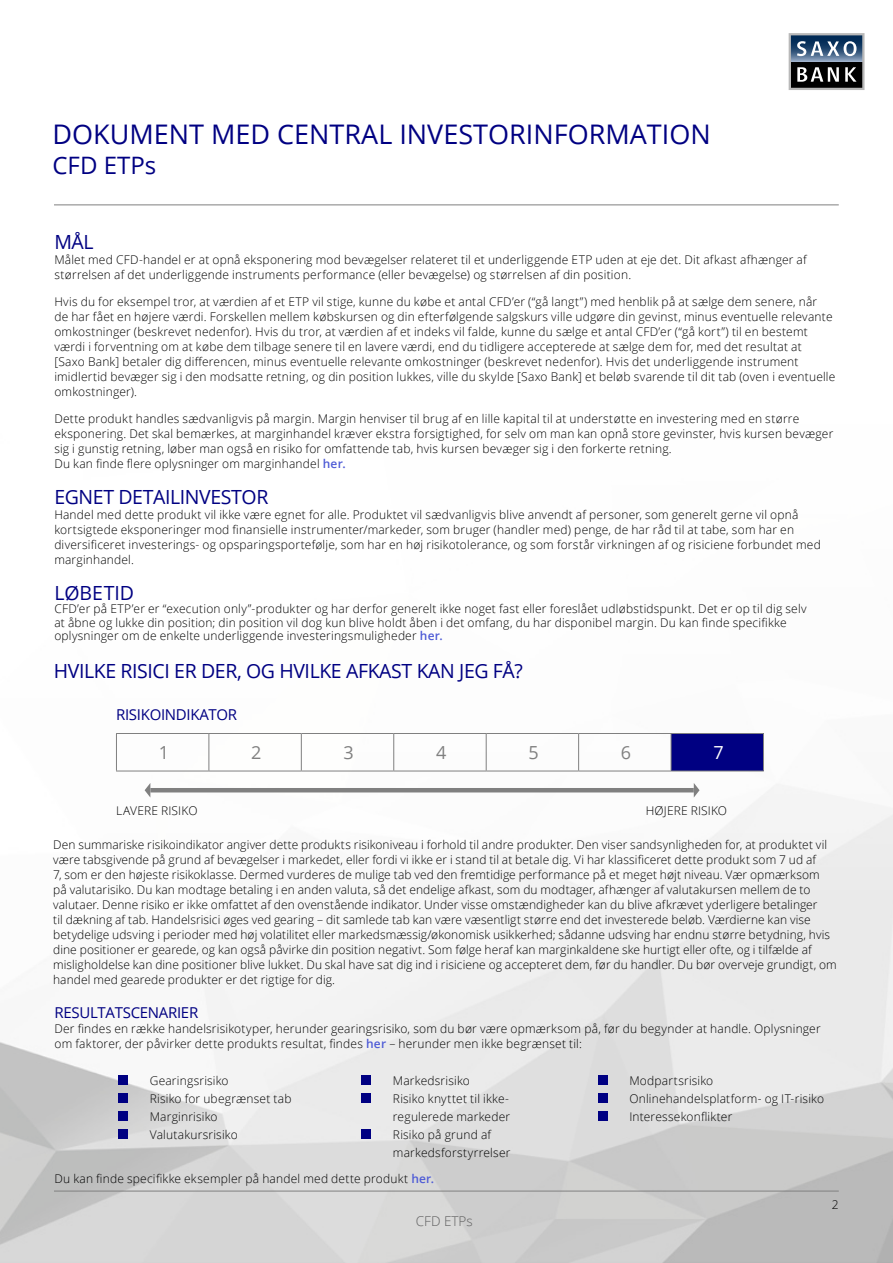
<style>
.page{position:relative;width:893px;height:1263px;background:#fff}
.page>*{position:absolute;margin:0;border:0;box-sizing:border-box;transform-origin:0 0}
.t1{font:27px "Open Sans";color:#000082}
.t2{font:24px "Open Sans";color:#000082}
.t3{font:19.5px "Open Sans";letter-spacing:-.02em;color:#000082}
.t4{font:19.5px "Open Sans";color:#000082}
.t5{font:18px "Open Sans";color:#808080}
.t6{font:18px "Open Sans";color:#fff}
.t7{font:15px "Open Sans";letter-spacing:-.02em;color:#000082}
.t8{font:300 13.5px "Open Sans";color:#616161}
.t9{font:300 12px/15px "Open Sans";letter-spacing:.015em;color:#000}
.s1{font-weight:600;color:#4f5cd6}
</style>
<div class="page">
<img style="left:0;top:734px;width:893px;height:529px">
<hr style="left:54px;top:1191px;width:785px;height:1px;background:#808080">
<hr style="left:54px;top:204px;width:785px;height:1px;background:#808080">
<div style="left:671px;top:733px;width:92px;height:38px;background:#000082"></div>
<hr style="left:116px;top:733px;width:93px;height:1px;background:#808080">
<hr style="left:116px;top:734px;width:1px;height:37px;background:#808080">
<hr style="left:209px;top:733px;width:92px;height:1px;background:#808080">
<hr style="left:209px;top:734px;width:1px;height:37px;background:#808080">
<hr style="left:301px;top:733px;width:93px;height:1px;background:#808080">
<hr style="left:301px;top:734px;width:1px;height:37px;background:#808080">
<hr style="left:394px;top:733px;width:92px;height:1px;background:#808080">
<hr style="left:393px;top:734px;width:1px;height:37px;background:#808080">
<hr style="left:486px;top:733px;width:93px;height:1px;background:#808080">
<hr style="left:486px;top:734px;width:1px;height:37px;background:#808080">
<hr style="left:579px;top:733px;width:92px;height:1px;background:#808080">
<hr style="left:578px;top:734px;width:1px;height:37px;background:#808080">
<hr style="left:671px;top:733px;width:93px;height:1px;background:#808080">
<hr style="left:671px;top:734px;width:1px;height:37px;background:#808080">
<hr style="left:763px;top:734px;width:1px;height:37px;background:#808080">
<hr style="left:116px;top:771px;width:93px;height:1px;background:#808080">
<hr style="left:209px;top:771px;width:92px;height:1px;background:#808080">
<hr style="left:301px;top:771px;width:93px;height:1px;background:#808080">
<hr style="left:394px;top:771px;width:92px;height:1px;background:#808080">
<hr style="left:486px;top:771px;width:93px;height:1px;background:#808080">
<hr style="left:579px;top:771px;width:92px;height:1px;background:#808080">
<hr style="left:671px;top:771px;width:93px;height:1px;background:#808080">
<hr style="left:150px;top:788px;width:544px;height:4px;background:#808080">
<svg style="left:145px;top:783px;width:5px;height:14px"></svg>
<svg style="left:694px;top:783px;width:5px;height:14px"></svg>
<div style="left:118px;top:1075px;width:10px;height:10px;background:#000082"></div>
<div style="left:118px;top:1093px;width:10px;height:10px;background:#000082"></div>
<div style="left:118px;top:1111px;width:10px;height:10px;background:#000082"></div>
<div style="left:118px;top:1129px;width:10px;height:10px;background:#000082"></div>
<div style="left:361px;top:1075px;width:10px;height:10px;background:#000082"></div>
<div style="left:361px;top:1093px;width:10px;height:10px;background:#000082"></div>
<div style="left:361px;top:1129px;width:10px;height:10px;background:#000082"></div>
<div style="left:598px;top:1075px;width:9px;height:10px;background:#000082"></div>
<div style="left:598px;top:1093px;width:9px;height:10px;background:#000082"></div>
<div style="left:598px;top:1111px;width:9px;height:10px;background:#000082"></div>
<svg style="left:789px;top:33px;width:75px;height:57px;background:#525e6c"></svg>
<h1 class="t1" style="left:52px;top:116px;width:660px">DOKUMENT MED CENTRAL INVESTORINFORMATION</h1>
<h2 class="t2" style="left:52px;top:149px;width:105px">CFD ETPs</h2>
<h3 class="t3" style="left:54px;top:228px;width:41px">MÅL</h3>
<p class="t9" style="left:54px;top:252px;width:754px">Målet med CFD-handel er at opnå eksponering mod bevægelser relateret til et underliggende ETP uden at eje det. Dit afkast afhænger af størrelsen af det underliggende instruments performance (eller bevægelse) og størrelsen af din position.</p>
<p class="t9" style="left:54px;top:294px;width:783px">Hvis du for eksempel tror, at værdien af et ETP vil stige, kunne du købe et antal CFD’er (“gå langt”) med henblik på at sælge dem senere, når<br>de har fået en højere værdi. Forskellen mellem købskursen og din efterfølgende salgskurs ville udgøre din gevinst, minus eventuelle relevante omkostninger (beskrevet nedenfor). Hvis du tror, at værdien af et indeks vil falde, kunne du sælge et antal CFD’er (“gå kort”) til en bestemt værdi i forventning om at købe dem tilbage senere til en lavere værdi, end du tidligere accepterede at sælge dem for, med det resultat at<br>[Saxo Bank] betaler dig differencen, minus eventuelle relevante omkostninger (beskrevet nedenfor). Hvis det underliggende instrument imidlertid bevæger sig i den modsatte retning, og din position lukkes, ville du skylde [Saxo Bank] et beløb svarende til dit tab (oven i eventuelle omkostninger).</p>
<p class="t9" style="left:54px;top:411px;width:780px">Dette produkt handles sædvanligvis på margin. Margin henviser til brug af en lille kapital til at understøtte en investering med en større eksponering. Det skal bemærkes, at marginhandel kræver ekstra forsigtighed, for selv om man kan opnå store gevinster, hvis kursen bevæger sig i gunstig retning, løber man også en risiko for omfattende tab, hvis kursen bevæger sig i den forkerte retning.<br>Du kan finde flere oplysninger om marginhandel <span class="s1">her.</span></p>
<h3 class="t3" style="left:54px;top:483px;width:216px">EGNET DETAILINVESTOR</h3>
<p class="t9" style="left:54px;top:507px;width:768px">Handel med dette produkt vil ikke være egnet for alle. Produktet vil sædvanligvis blive anvendt af personer, som generelt gerne vil opnå kortsigtede eksponeringer mod finansielle instrumenter/markeder, som bruger (handler med) penge, de har råd til at tabe, som har en diversificeret investerings- og opsparingsportefølje, som har en høj risikotolerance, og som forstår virkningen af og risiciene forbundet med marginhandel.</p>
<h3 class="t4" style="left:54px;top:579px;width:81px">LØBETID</h3>
<p class="t9" style="left:54px;top:602px;width:754px;line-height:13.5px">CFD’er på ETP’er er “execution only”-produkter og har derfor generelt ikke noget fast eller foreslået udløbstidspunkt. Det er op til dig selv at åbne og lukke din position; din position vil dog kun blive holdt åben i det omfang, du har disponibel margin. Du kan finde specifikke oplysninger om de enkelte underliggende investeringsmuligheder <span class="s1">her.</span></p>
<h3 class="t3" style="left:54px;top:657px;width:471px">HVILKE RISICI ER DER, OG HVILKE AFKAST KAN JEG FÅ?</h3>
<p class="t7" style="left:116px;top:704px;width:123px">RISIKOINDIKATOR</p>
<h3 class="t5" style="left:159px;top:740px;width:12px">1</h3>
<h3 class="t5" style="left:251px;top:740px;width:12px">2</h3>
<h3 class="t5" style="left:344px;top:740px;width:12px">3</h3>
<h3 class="t5" style="left:436px;top:740px;width:12px">4</h3>
<h3 class="t5" style="left:528px;top:740px;width:12px">5</h3>
<h3 class="t5" style="left:621px;top:740px;width:12px">6</h3>
<h3 class="t6" style="left:713px;top:740px;width:12px">7</h3>
<p class="t9" style="left:116px;top:802px;width:83px">LAVERE RISIKO</p>
<p class="t9" style="left:646px;top:802px;width:83px">HØJERE RISIKO</p>
<p class="t9" style="left:53px;top:837px;width:785px">Den summariske risikoindikator angiver dette produkts risikoniveau i forhold til andre produkter. Den viser sandsynligheden for, at produktet vil være tabsgivende på grund af bevægelser i markedet, eller fordi vi ikke er i stand til at betale dig. Vi har klassificeret dette produkt som 7 ud af<br>7, som er den højeste risikoklasse. Dermed vurderes de mulige tab ved den fremtidige performance på et meget højt niveau. Vær opmærksom<br>på valutarisiko. Du kan modtage betaling i en anden valuta, så det endelige afkast, som du modtager, afhænger af valutakursen mellem de to valutaer. Denne risiko er ikke omfattet af den ovenstående indikator. Under visse omstændigheder kan du blive afkrævet yderligere betalinger<br>til dækning af tab. Handelsrisici øges ved gearing – dit samlede tab kan være væsentligt større end det investerede beløb. Værdierne kan vise betydelige udsving i perioder med høj volatilitet eller markedsmæssig/økonomisk usikkerhed; sådanne udsving har endnu større betydning, hvis dine positioner er gearede, og kan også påvirke din position negativt. Som følge heraf kan marginkaldene ske hurtigt eller ofte, og i tilfælde af misligholdelse kan dine positioner blive lukket. Du skal have sat dig ind i risiciene og accepteret dem, før du handler. Du bør overveje grundigt, om handel med gearede produkter er det rigtige for dig.</p>
<p class="t7" style="left:55px;top:1003px;width:145px">RESULTATSCENARIER</p>
<p class="t9" style="left:55px;top:1021px;width:768px">Der findes en række handelsrisikotyper, herunder gearingsrisiko, som du bør være opmærksom på, før du begynder at handle. Oplysninger om faktorer, der påvirker dette produkts resultat, findes <span class="s1">her</span> – herunder men ikke begrænset til:</p>
<p class="t9" style="left:150px;top:1071px;width:143px;line-height:18px">Gearingsrisiko<br>Risiko for ubegrænset tab<br>Marginrisiko<br>Valutakursrisiko</p>
<p class="t9" style="left:393px;top:1071px;width:119px;line-height:18px">Markedsrisiko<br>Risiko knyttet til ikke&shy;regulerede markeder<br>Risiko på grund af markedsforstyrrelser</p>
<p class="t9" style="left:629px;top:1071px;width:196px;line-height:18px">Modpartsrisiko<br>Onlinehandelsplatform- og IT-risiko<br>Interessekonflikter</p>
<p class="t9" style="left:55px;top:1170px;width:381px">Du kan finde specifikke eksempler på handel med dette produkt <span class="s1">her.</span></p>
<p class="t8" style="left:416px;top:1211px;width:58px">CFD ETPs</p>
<p class="t9" style="left:832px;top:1197px;width:8px">2</p>
</div>
